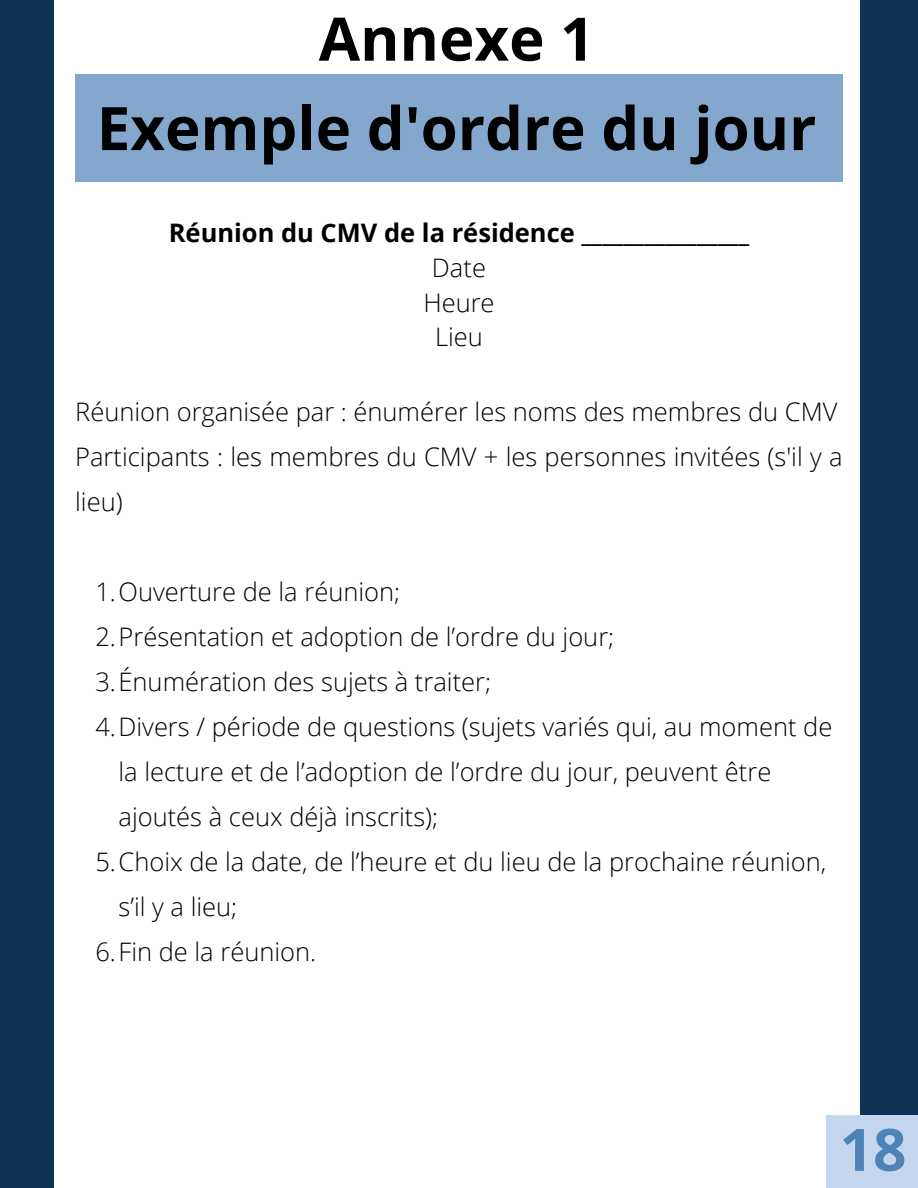
<style>
.page{position:relative;width:918px;height:1188px;background:#0f3356}
.page>*{position:absolute;margin:0;border:0;box-sizing:border-box;transform-origin:0 0}
.t1{font:700 60px "Open Sans";color:#000}
.t2{font:700 58.5px "Open Sans";color:#4e83b8}
.t3{font:300 25.5px/45px "Open Sans";color:#000}
.t4{font:700 25.5px "Open Sans";color:#000}
</style>
<div class="page">
<div style="left:54px;top:0;width:805px;height:1188px;background:#fff"></div>
<div style="left:75px;top:74px;width:768px;height:107px;background:#84a8cd"></div>
<div style="left:826px;top:1115px;width:92px;height:73px;background:#c4d5ed"></div>
<p class="t1" style="left:319px;top:-3px;width:277px">Annexe 1</p>
<p class="t1" style="left:97px;top:86px;width:721px">Exemple d'ordre du jour</p>
<p class="t4" style="left:169px;top:215px;width:582px">Réunion du CMV de la résidence ________________</p>
<p class="t3" style="left:432px;top:244px;width:56px">Date</p>
<p class="t3" style="left:423px;top:279px;width:73px">Heure</p>
<p class="t3" style="left:435px;top:314px;width:49px">Lieu</p>
<p class="t3" style="left:75px;top:388px;width:764px">Réunion organisée par : énumérer les noms des membres du CMV</p>
<p class="t3" style="left:75px;top:433px;width:769px">Participants : les membres du CMV + les personnes invitées (s'il y a lieu)</p>
<p class="t3" style="left:95px;top:568px;width:306px">1.Ouverture de la réunion;</p>
<p class="t3" style="left:95px;top:613px;width:520px">2.Présentation et adoption de l’ordre du jour;</p>
<p class="t3" style="left:95px;top:658px;width:397px">3.Énumération des sujets à traiter;</p>
<p class="t3" style="left:119px;top:703px;width:715px;text-indent:-23px">4.Divers / période de questions (sujets variés qui, au moment de la lecture et de l’adoption de l’ordre du jour, peuvent être ajoutés à ceux déjà inscrits);</p>
<p class="t3" style="left:119px;top:838px;width:709px;text-indent:-23px">5.Choix de la date, de l’heure et du lieu de la prochaine réunion, s’il y a lieu;</p>
<p class="t3" style="left:95px;top:928px;width:222px">6.Fin de la réunion.</p>
<p class="t2" style="left:840px;top:1108px;width:68px">18</p>
</div>
